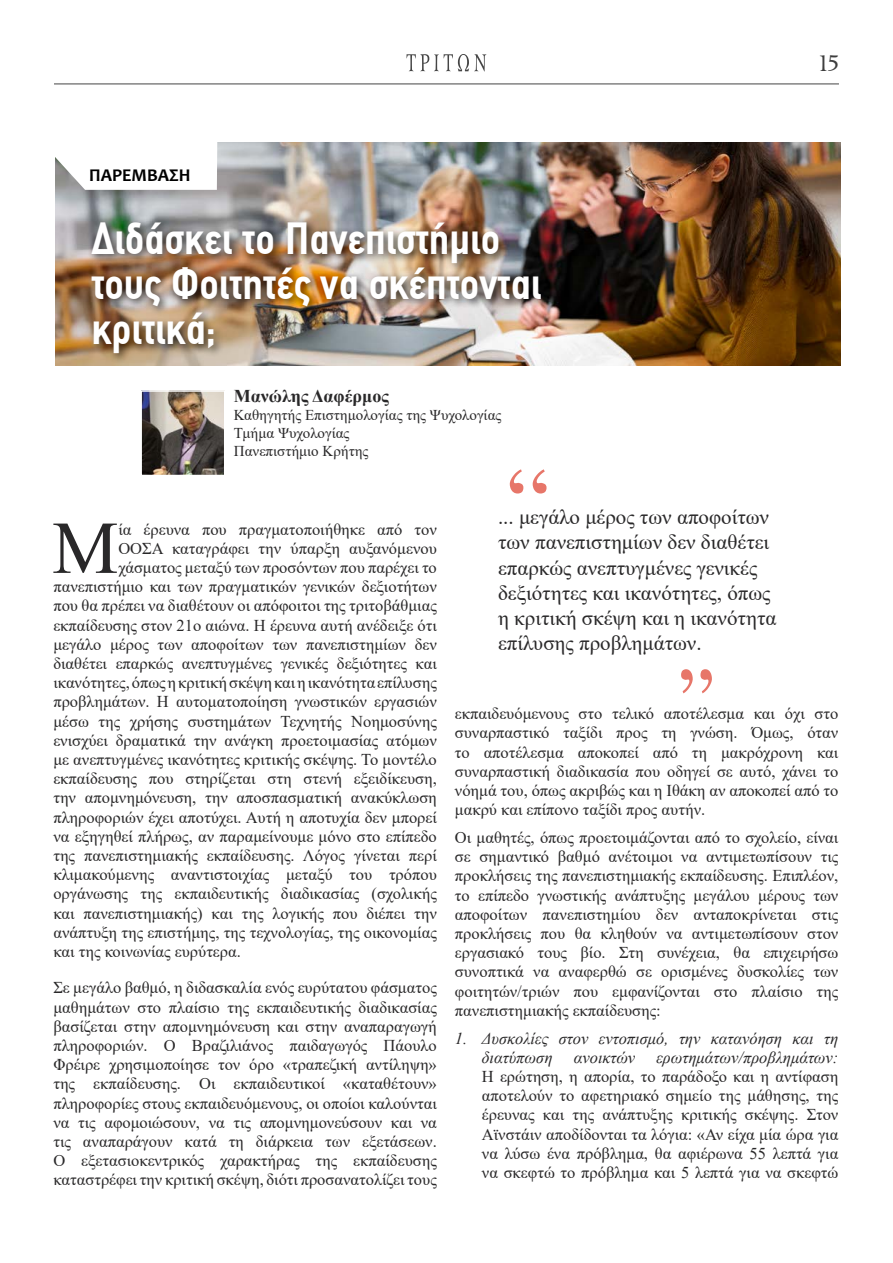
<style>
.page{position:relative;width:893px;height:1263px;background:#fff}
.page>*{position:absolute;margin:0;border:0;box-sizing:border-box;transform-origin:0 0}
.t1{font:74.55px "Times New Roman";color:#292829}
.t2{font:700 45px/45px "PF Din Text Condensed";color:#fff}
.t3{font:24px "Katsoulidis";color:#3d3d3d}
.t4{font:21px/25.2px "Times New Roman";color:#292829}
.t5{font:700 18px "Times New Roman";color:#292829}
.t6{font:700 18px "Candara";color:#000}
.t7{font:16.5px/19.2px "Times New Roman";color:#292829;text-align:justify}
.t8{font:italic 16.5px/19.2px "Times New Roman";color:#292829}
.t9{font:15px/18px "Times New Roman";color:#292829}
</style>
<div class="page">
<hr style="left:54px;top:84px;width:785px;height:1px;background:#454545">
<svg style="left:406px;top:54px;width:80px;height:17px"></svg>
<img style="left:56px;top:142px;width:785px;height:224px">
<img style="left:143px;top:393px;width:79px;height:80px">
<div style="left:140px;top:390px;width:85px;height:86px;border:2px solid #fff"></div>
<div style="left:87px;top:217px;width:465px;height:147px;background:#000;opacity:.75"></div>
<svg style="left:55px;top:142px;width:162px;height:48px"></svg>
<svg style="left:510px;top:469px;width:37px;height:24px"></svg>
<svg style="left:681px;top:669px;width:31px;height:24px"></svg>
<p class="t6" style="left:89px;top:164px;width:103px">ΠΑΡΕΜΒΑΣΗ</p>
<h2 class="t2" style="left:91px;top:216px;width:451px">Διδάσκει τo Πανεπιστήμιο τους Φοιτητές να σκέπτονται κριτικά;</h2>
<p class="t5" style="left:234px;top:383px;width:157px">Μανώλης Δαφέρμος</p>
<p class="t9" style="left:234px;top:406px;width:269px">Καθηγητής Επιστημολογίας της Ψυχολογίας<br>Τμήμα Ψυχολογίας<br>Πανεπιστήμιο Κρήτης</p>
<h3 class="t3" style="left:819px;top:49px;width:21px">15</h3>
<h1 class="t1" style="left:52px;top:495px;width:68px">Μ</h1>
<p class="t7" style="left:118px;top:519px;width:320px">ία έρευνα που πραγματοποιήθηκε από τον</p>
<p class="t7" style="left:118px;top:538px;width:320px">ΟΟΣΑ καταγράφει την ύπαρξη αυξανόμενου</p>
<p class="t7" style="left:118px;top:557px;width:320px">χάσματος μεταξύ των προσόντων που παρέχει το</p>
<p class="t7" style="left:53px;top:576px;width:385px">πανεπιστήμιο και των πραγματικών γενικών δεξιοτήτων</p>
<p class="t7" style="left:53px;top:596px;width:385px">που θα πρέπει να διαθέτουν οι απόφοιτοι της τριτοβάθμιας</p>
<p class="t7" style="left:53px;top:615px;width:385px">εκπαίδευσης στον 21ο αιώνα. Η έρευνα αυτή ανέδειξε ότι</p>
<p class="t7" style="left:53px;top:634px;width:385px">μεγάλο μέρος των αποφοίτων των πανεπιστημίων δεν</p>
<p class="t7" style="left:53px;top:653px;width:385px">διαθέτει επαρκώς ανεπτυγμένες γενικές δεξιότητες και</p>
<p class="t7" style="left:53px;top:672px;width:385px">ικανότητες, όπως η κριτική σκέψη και η ικανότητα επίλυσης</p>
<p class="t7" style="left:53px;top:692px;width:385px">προβλημάτων. Η αυτοματοποίηση γνωστικών εργασιών</p>
<p class="t7" style="left:53px;top:711px;width:385px">μέσω της χρήσης συστημάτων Τεχνητής Νοημοσύνης</p>
<p class="t7" style="left:53px;top:730px;width:385px">ενισχύει δραματικά την ανάγκη προετοιμασίας ατόμων</p>
<p class="t7" style="left:53px;top:749px;width:385px">με ανεπτυγμένες ικανότητες κριτικής σκέψης. Το μοντέλο</p>
<p class="t7" style="left:53px;top:768px;width:385px">εκπαίδευσης που στηρίζεται στη στενή εξειδίκευση,</p>
<p class="t7" style="left:53px;top:788px;width:385px">την απομνημόνευση, την αποσπασματική ανακύκλωση</p>
<p class="t7" style="left:53px;top:807px;width:385px">πληροφοριών έχει αποτύχει. Αυτή η αποτυχία δεν μπορεί</p>
<p class="t7" style="left:53px;top:826px;width:385px">να εξηγηθεί πλήρως, αν παραμείνουμε μόνο στο επίπεδο</p>
<p class="t7" style="left:53px;top:845px;width:385px">της πανεπιστημιακής εκπαίδευσης. Λόγος γίνεται περί</p>
<p class="t7" style="left:53px;top:864px;width:385px">κλιμακούμενης αναντιστοιχίας μεταξύ του τρόπου</p>
<p class="t7" style="left:53px;top:884px;width:385px">οργάνωσης της εκπαιδευτικής διαδικασίας (σχολικής</p>
<p class="t7" style="left:53px;top:903px;width:385px">και πανεπιστημιακής) και της λογικής που διέπει την</p>
<p class="t7" style="left:53px;top:922px;width:385px">ανάπτυξη της επιστήμης, της τεχνολογίας, της οικονομίας</p>
<p class="t7" style="left:53px;top:941px;width:189px">και της κοινωνίας ευρύτερα.</p>
<p class="t7" style="left:53px;top:978px;width:385px">Σε μεγάλο βαθμό, η διδασκαλία ενός ευρύτατου φάσματος μαθημάτων στο πλαίσιο της εκπαιδευτικής διαδικασίας βασίζεται στην απομνημόνευση και στην αναπαραγωγή πληροφοριών. Ο Βραζιλιάνος παιδαγωγός Πάουλο Φρέιρε χρησιμοποίησε τον όρο «τραπεζική αντίληψη» της εκπαίδευσης. Οι εκπαιδευτικοί «καταθέτουν» πληροφορίες στους εκπαιδευόμενους, οι οποίοι καλούνται να τις αφομοιώσουν, να τις απομνημονεύσουν και να τις αναπαράγουν κατά τη διάρκεια των εξετάσεων.<br>Ο εξετασιοκεντρικός χαρακτήρας της εκπαίδευσης καταστρέφει την κριτική σκέψη, διότι προσανατολίζει τους</p>
<p class="t4" style="left:498px;top:504px;width:280px">... μεγάλο μέρος των αποφοίτων των πανεπιστημίων δεν διαθέτει επαρκώς ανεπτυγμένες γενικές δεξιότητες και ικανότητες, όπως η κριτική σκέψη και η ικανότητα επίλυσης προβλημάτων.</p>
<p class="t7" style="left:455px;top:703px;width:385px">εκπαιδευόμενους στο τελικό αποτέλεσμα και όχι στο συναρπαστικό ταξίδι προς τη γνώση. Όμως, όταν το αποτέλεσμα αποκοπεί από τη μακρόχρονη και συναρπαστική διαδικασία που οδηγεί σε αυτό, χάνει το νόημά του, όπως ακριβώς και η Ιθάκη αν αποκοπεί από το μακρύ και επίπονο ταξίδι προς αυτήν.</p>
<p class="t7" style="left:455px;top:827px;width:385px">Οι μαθητές, όπως προετοιμάζονται από το σχολείο, είναι σε σημαντικό βαθμό ανέτοιμοι να αντιμετωπίσουν τις προκλήσεις της πανεπιστημιακής εκπαίδευσης. Επιπλέον, το επίπεδο γνωστικής ανάπτυξης μεγάλου μέρους των αποφοίτων πανεπιστημίου δεν ανταποκρίνεται στις προκλήσεις που θα κληθούν να αντιμετωπίσουν στον εργασιακό τους βίο. Στη συνέχεια, θα επιχειρήσω συνοπτικά να αναφερθώ σε ορισμένες δυσκολίες των φοιτητών/τριών που εμφανίζονται στο πλαίσιο της πανεπιστημιακής εκπαίδευσης:</p>
<p class="t8" style="left:482px;top:1028px;width:358px;text-indent:-27px">1. Δυσκολίες στον εντοπισμό, την κατανόηση και τη διατύπωση</p>
<p class="t8" style="left:574px;top:1047px;width:63px">ανοικτών</p>
<p class="t8" style="left:656px;top:1047px;width:183px">ερωτημάτων/προβλημάτων:</p>
<p class="t7" style="left:482px;top:1066px;width:358px">Η ερώτηση, η απορία, το παράδοξο και η αντίφαση αποτελούν το αφετηριακό σημείο της μάθησης, της έρευνας και της ανάπτυξης κριτικής σκέψης. Στον Αϊνστάιν αποδίδονται τα λόγια: «Αν είχα μία ώρα για να λύσω ένα πρόβλημα, θα αφιέρωνα 55 λεπτά για να σκεφτώ το πρόβλημα και 5 λεπτά για να σκεφτώ</p>
</div>
